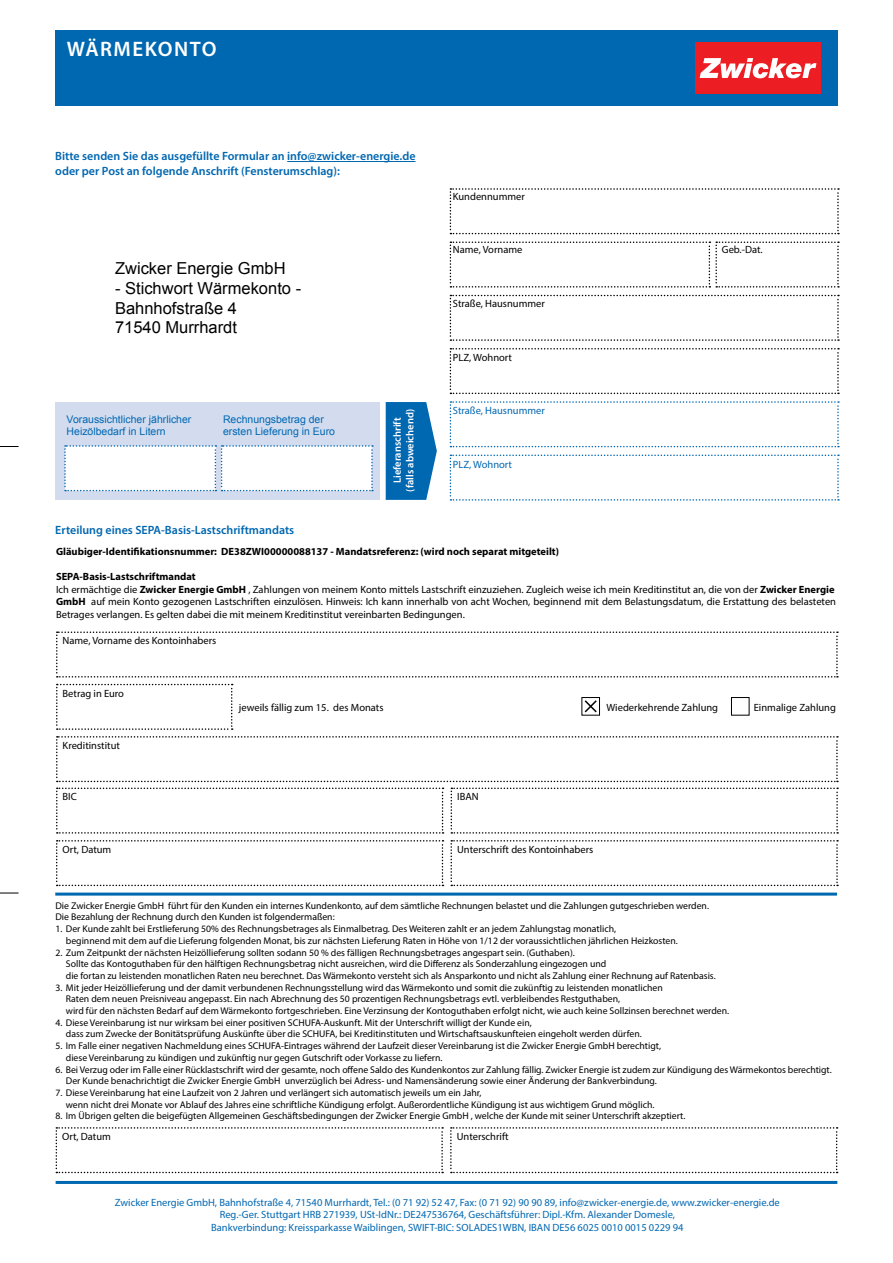
<style>
.page{position:relative;width:893px;height:1263px;background:#fff}
.page>*{position:absolute;margin:0;border:0;box-sizing:border-box;transform-origin:0 0}
.t1{font:600 21px "Myriad Pro";letter-spacing:.07em;color:#fff}
.t2{font:16.5px/19.8px "Arial";color:#000}
.t3{font:600 12px/14.4px "Myriad Pro";color:#0067b1}
.t4{font:10.5px/12.6px "Myriad Pro";color:#000}
.t5{font:10.5px/12.6px "Myriad Pro";color:#0067b1;text-align:center}
.t6{font:700 10.5px "Myriad Pro";color:#000}
.t7{font:10.5px/12.6px "Arial";color:#0067b1}
.t8{font:600 10.5px/12.6px "Myriad Pro";color:#fff;text-align:center}
.t9{font:9.75px/11.7px "Myriad Pro";color:#000}
.s1{font-weight:700}
</style>
<div class="page">
<div style="left:55px;top:30px;width:783px;height:76px;background:#0067b1"></div>
<hr style="left:287px;top:161px;width:128px;height:1px;background:#0067b1">
<svg style="left:450px;top:188px;width:389px;height:46px"></svg>
<svg style="left:450px;top:295px;width:389px;height:46px"></svg>
<svg style="left:450px;top:348px;width:389px;height:46px"></svg>
<svg style="left:450px;top:241px;width:389px;height:47px"></svg>
<svg style="left:450px;top:401px;width:389px;height:46px"></svg>
<svg style="left:450px;top:454px;width:389px;height:47px"></svg>
<svg style="left:386px;top:402px;width:51px;height:98px;background:#1b77b9"></svg>
<div style="left:55px;top:403px;width:325px;height:97px;background:#d3dcef"></div>
<svg style="left:64px;top:445px;width:309px;height:46px;background:#f7f9fc"></svg>
<svg style="left:0;top:446px;width:19px;height:1px"></svg>
<svg style="left:0;top:893px;width:19px;height:1px"></svg>
<svg style="left:56px;top:631px;width:782px;height:46px"></svg>
<svg style="left:56px;top:684px;width:177px;height:46px"></svg>
<div style="left:581px;top:697px;width:19px;height:18px;border:1px solid #000"></div>
<svg style="left:583px;top:700px;width:15px;height:14px"></svg>
<svg style="left:56px;top:736px;width:782px;height:98px"></svg>
<svg style="left:56px;top:840px;width:387px;height:46px"></svg>
<svg style="left:450px;top:840px;width:388px;height:46px"></svg>
<div style="left:731px;top:697px;width:18px;height:18px;border:1px solid #000"></div>
<svg style="left:56px;top:1127px;width:387px;height:46px"></svg>
<svg style="left:450px;top:1127px;width:388px;height:46px"></svg>
<hr style="left:56px;top:1181px;width:781px;height:3px;background:#0067b1">
<hr style="left:55px;top:892px;width:782px;height:3px;background:#0067b1">
<div style="left:695px;top:43px;width:126px;height:51px;background:#ed1d24"></div>
<svg style="left:700px;top:58px;width:116px;height:20px"></svg>
<h1 class="t1" style="left:67px;top:36px;width:151px">WÄRMEKONTO</h1>
<p class="t3" style="left:55px;top:149px;width:362px">Bitte senden Sie das ausgefüllte Formular an info@zwicker-energie.de oder per Post an folgende Anschrift (Fensterumschlag):</p>
<h2 class="t2" style="left:115px;top:258px;width:172px">Zwicker Energie GmbH</h2>
<h2 class="t2" style="left:115px;top:278px;width:188px">- Stichwort Wärmekonto -<br>Bahnhofstraße 4<br>71540 Murrhardt</h2>
<p class="t7" style="left:67px;top:413px;width:126px">Voraussichtlicher jährlicher<br>Heizölbedarf in Litern</p>
<p class="t7" style="left:223px;top:413px;width:114px">Rechnungsbetrag der ersten Lieferung in Euro</p>
<p class="t8" style="left:391px;top:492px;width:84px;rotate:-90deg">Lieferanschrift (falls abweichend)</p>
<p class="t4" style="left:453px;top:190px;width:74px">Kundennummer</p>
<p class="t4" style="left:453px;top:243px;width:71px">Name, Vorname</p>
<p class="t4" style="left:722px;top:243px;width:42px">Geb.-Dat.</p>
<p class="t4" style="left:453px;top:297px;width:94px">Straße, Hausnummer</p>
<p class="t4" style="left:453px;top:351px;width:61px">PLZ, Wohnort</p>
<p class="t5" style="left:453px;top:404px;width:94px">Straße, Hausnummer</p>
<p class="t5" style="left:453px;top:458px;width:61px">PLZ, Wohnort</p>
<p class="t3" style="left:55px;top:523px;width:240px">Erteilung eines SEPA-Basis-Lastschriftmandats</p>
<p class="t6" style="left:56px;top:545px;width:505px">Gläubiger-Identifikationsnummer: DE38ZWI00000088137 - Mandatsreferenz: (wird noch separat mitgeteilt)</p>
<p class="t4" style="left:56px;top:570px;width:782px"><span class="s1">SEPA-Basis-Lastschriftmandat<br></span>Ich ermächtige die <span class="s1">Zwicker Energie GmbH</span> , Zahlungen von meinem Konto mittels Lastschrift einzuziehen. Zugleich weise ich mein Kreditinstitut an, die von der <span class="s1">Zwicker Energie GmbH</span> auf mein Konto gezogenen Lastschriften einzulösen. Hinweis: Ich kann innerhalb von acht Wochen, beginnend mit dem Belastungsdatum, die Erstattung des belasteten Betrages verlangen. Es gelten dabei die mit meinem Kreditinstitut vereinbarten Bedingungen.</p>
<p class="t4" style="left:63px;top:634px;width:155px">Name, Vorname des Kontoinhabers</p>
<p class="t4" style="left:63px;top:686px;width:63px">Betrag in Euro</p>
<p class="t4" style="left:63px;top:739px;width:59px">Kreditinstitut</p>
<p class="t4" style="left:239px;top:701px;width:146px">jeweils fällig zum 15. des Monats</p>
<p class="t4" style="left:607px;top:701px;width:113px">Wiederkehrende Zahlung</p>
<p class="t4" style="left:754px;top:701px;width:84px">Einmalige Zahlung</p>
<p class="t4" style="left:63px;top:790px;width:16px">BIC</p>
<p class="t4" style="left:457px;top:790px;width:23px">IBAN</p>
<p class="t4" style="left:63px;top:843px;width:50px">Ort, Datum</p>
<p class="t4" style="left:457px;top:843px;width:138px">Unterschrift des Kontoinhabers</p>
<p class="t9" style="left:55px;top:899px;width:655px">Die Zwicker Energie GmbH führt für den Kunden ein internes Kundenkonto, auf dem sämtliche Rechnungen belastet und die Zahlungen gutgeschrieben werden.<br>Die Bezahlung der Rechnung durch den Kunden ist folgendermaßen:</p>
<p class="t9" style="left:66px;top:923px;width:614px;text-indent:-11px">1. Der Kunde zahlt bei Erstlieferung 50% des Rechnungsbetrages als Einmalbetrag. Des Weiteren zahlt er an jedem Zahlungstag monatlich,<br>beginnend mit dem auf die Lieferung folgenden Monat, bis zur nächsten Lieferung Raten in Höhe von 1/12 der voraussichtlichen jährlichen Heizkosten.</p>
<p class="t9" style="left:66px;top:946px;width:651px;text-indent:-11px">2. Zum Zeitpunkt der nächsten Heizöllieferung sollten sodann 50 % des fälligen Rechnungsbetrages angespart sein. (Guthaben).<br>Sollte das Kontoguthaben für den hälftigen Rechnungsbetrag nicht ausreichen, wird die Differenz als Sonderzahlung eingezogen und<br>die fortan zu leistenden monatlichen Raten neu berechnet. Das Wärmekonto versteht sich als Ansparkonto und nicht als Zahlung einer Rechnung auf Ratenbasis.</p>
<p class="t9" style="left:66px;top:981px;width:665px;text-indent:-11px">3. Mit jeder Heizöllieferung und der damit verbundenen Rechnungsstellung wird das Wärmekonto und somit die zukünftig zu leistenden monatlichen<br>Raten dem neuen Preisniveau angepasst. Ein nach Abrechnung des 50 prozentigen Rechnungsbetrags evtl. verbleibendes Restguthaben,<br>wird für den nächsten Bedarf auf dem Wärmekonto fortgeschrieben. Eine Verzinsung der Kontoguthaben erfolgt nicht, wie auch keine Sollzinsen berechnet werden.</p>
<p class="t9" style="left:66px;top:1016px;width:577px;text-indent:-11px">4. Diese Vereinbarung ist nur wirksam bei einer positiven SCHUFA-Auskunft. Mit der Unterschrift willigt der Kunde ein,<br>dass zum Zwecke der Bonitätsprüfung Auskünfte über die SCHUFA, bei Kreditinstituten und Wirtschaftsauskunfteien eingeholt werden dürfen.</p>
<p class="t9" style="left:66px;top:1040px;width:597px;text-indent:-11px">5. Im Falle einer negativen Nachmeldung eines SCHUFA-Eintrages während der Laufzeit dieser Vereinbarung ist die Zwicker Energie GmbH berechtigt, diese Vereinbarung zu kündigen und zukünftig nur gegen Gutschrift oder Vorkasse zu liefern.</p>
<p class="t9" style="left:66px;top:1063px;width:767px;text-indent:-11px">6. Bei Verzug oder im Falle einer Rücklastschrift wird der gesamte, noch offene Saldo des Kundenkontos zur Zahlung fällig. Zwicker Energie ist zudem zur Kündigung des Wärmekontos berechtigt.<br>Der Kunde benachrichtigt die Zwicker Energie GmbH unverzüglich bei Adress- und Namensänderung sowie einer Änderung der Bankverbindung.</p>
<p class="t9" style="left:66px;top:1087px;width:590px;text-indent:-11px">7. Diese Vereinbarung hat eine Laufzeit von 2 Jahren und verlängert sich automatisch jeweils um ein Jahr,<br>wenn nicht drei Monate vor Ablauf des Jahres eine schriftliche Kündigung erfolgt. Außerordentliche Kündigung ist aus wichtigem Grund möglich.</p>
<p class="t9" style="left:55px;top:1110px;width:632px">8. Im Übrigen gelten die beigefügten Allgemeinen Geschäftsbedingungen der Zwicker Energie GmbH , welche der Kunde mit seiner Unterschrift akzeptiert.</p>
<p class="t4" style="left:62px;top:1130px;width:50px">Ort, Datum</p>
<p class="t4" style="left:457px;top:1130px;width:53px">Unterschrift</p>
<p class="t5" style="left:115px;top:1195px;width:666px">Zwicker Energie GmbH, Bahnhofstraße 4, 71540 Murrhardt, Tel.: (0 71 92) 52 47, Fax: (0 71 92) 90 90 89, info@zwicker-energie.de, www.zwicker-energie.de<br>Reg.-Ger. Stuttgart HRB 271939, USt-IdNr.: DE247536764, Geschäftsführer: Dipl.-Kfm. Alexander Domesle,<br>Bankverbindung: Kreissparkasse Waiblingen, SWIFT-BIC: SOLADES1WBN, IBAN DE56 6025 0010 0015 0229 94</p>
</div>
